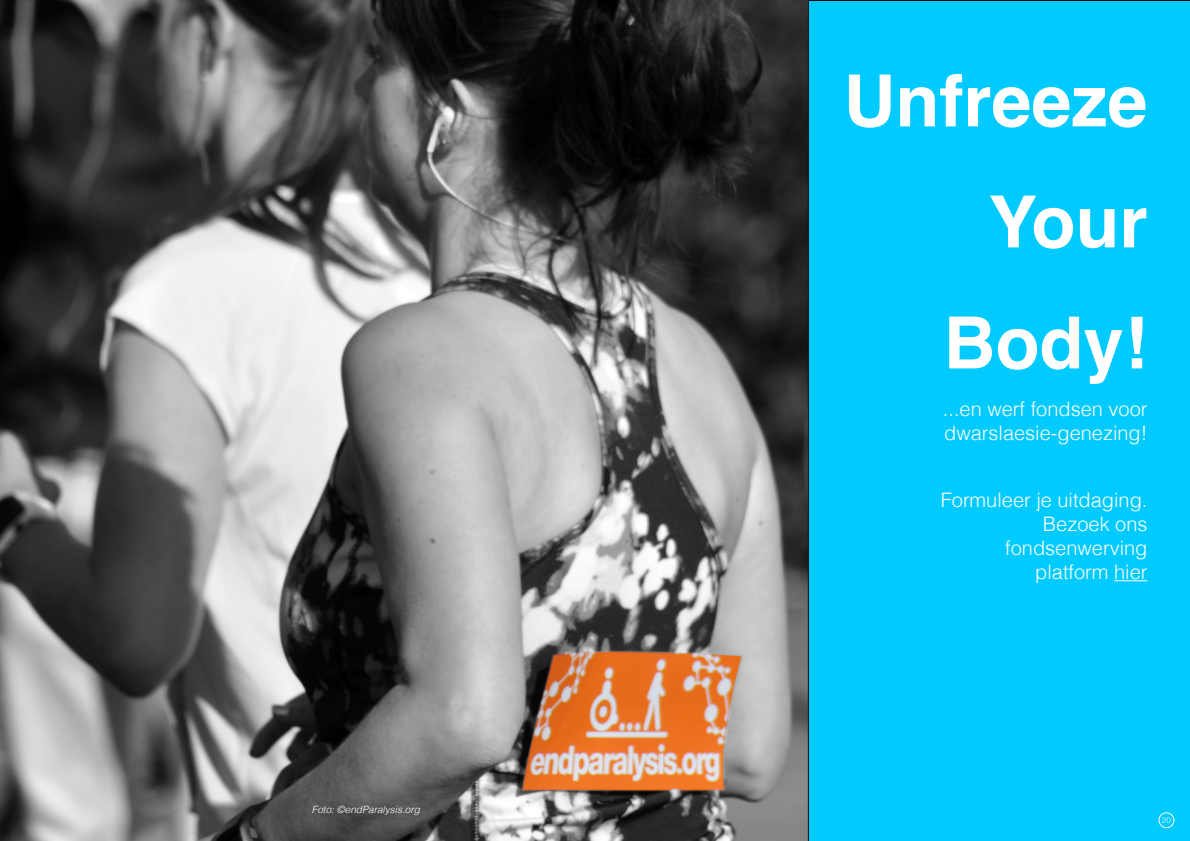
<style>
.page{position:relative;width:1190px;height:841px;background:#fff}
.page>*{position:absolute;margin:0;border:0;box-sizing:border-box;transform-origin:0 0}
.t1{font:700 72px/121px "Helvetica";color:#fff;text-align:right}
.t2{font:300 20px/24px "Helvetica";color:#fff}
.t3{font:italic 300 10px "Helvetica";color:#fff}
.t4{font:300 8px "Helvetica";color:#fff}
</style>
<div class="page">
<img style="left:0;top:0;width:808px;height:841px">
<div style="left:808px;top:0;width:382px;height:841px;background:#00cafe"></div>
<div style="left:1159px;top:813px;width:15px;height:15px;border:1px solid #fff;border-radius:50%"></div>
<hr style="left:1114px;top:580px;width:33px;height:1px;background:#fff">
<p class="t3" style="left:312px;top:801px;width:110px">Foto: ©endParalysis.org</p>
<h1 class="t1" style="left:843px;top:49px;width:306px">Unfreeze<br>Your<br>Body!</h1>
<p class="t2" style="left:943px;top:396px;width:206px">...en werf fondsen voor dwarslaesie-genezing!</p>
<p class="t2" style="left:941px;top:487px;width:208px;text-align:right">Formuleer je uitdaging.<br>Bezoek ons fondsenwerving platform hier</p>
<p class="t4" style="left:1162px;top:813px;width:10px">20</p>
</div>
